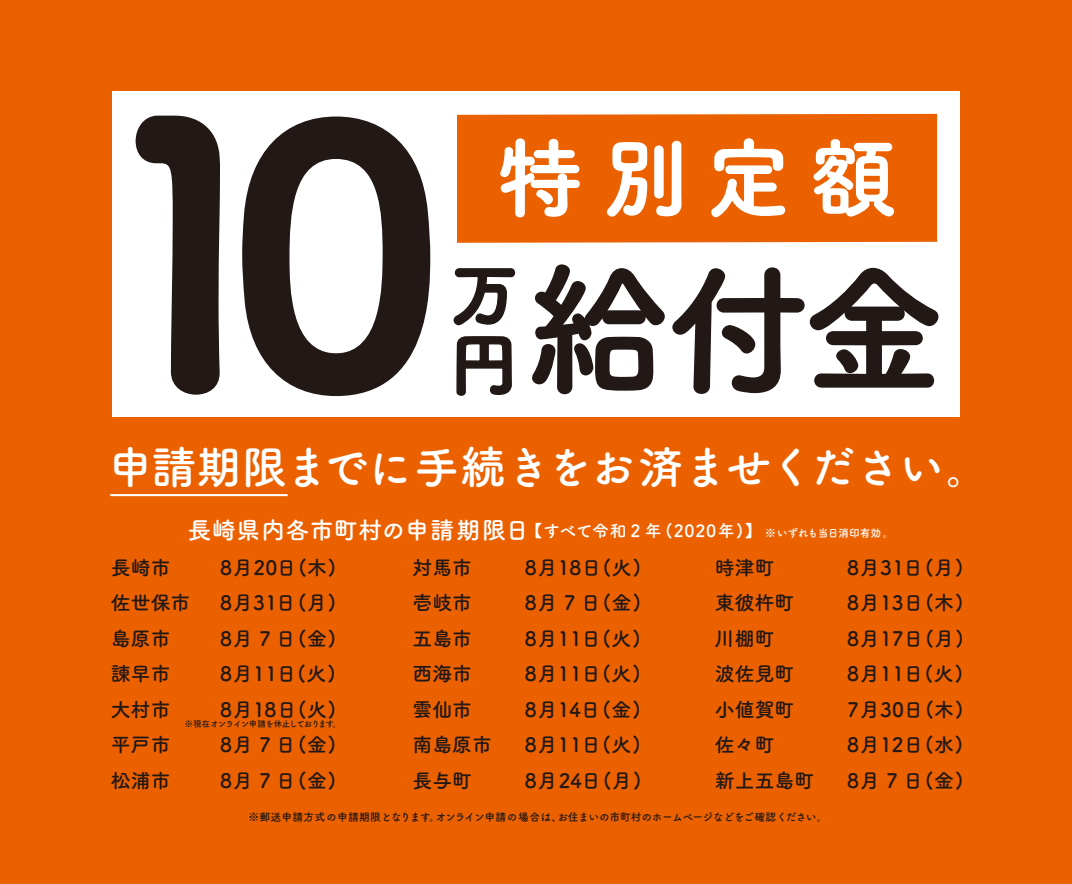
<style>
.page{position:relative;width:1072px;height:884px;background:#fff}
.page>*{position:absolute;margin:0;border:0;box-sizing:border-box;transform-origin:0 0}
.t1{font:700 45.2px "Tsuku A Rd Gothic";letter-spacing:-.03em;color:#fff}
.t2{font:700 19.9px "Tsuku A Rd Gothic";color:#221815}
.t3{font:700 16.9px "Tsuku A Rd Gothic";letter-spacing:.04em;color:#fff}
.t4{font:700 10.8px "Tsuku A Rd Gothic";letter-spacing:-.02em;color:#221815}
.t5{font:700 8.5px "Tsuku A Rd Gothic";letter-spacing:-.09em;color:#221815}
.s1{font-size:24.1px}
.s2{font-size:10.8px}
</style>
<div class="page">
<div style="left:0;top:0;width:1071px;height:883px;background:#eb6100"></div>
<hr style="left:111px;top:494px;width:176px;height:2px;background:#fff">
<div style="left:112px;top:92px;width:847px;height:325px;background:#fff"></div>
<div style="left:457px;top:114px;width:480px;height:129px;background:#eb6100"></div>
<svg style="left:500px;top:138px;width:80px;height:79px"></svg>
<svg style="left:607px;top:141px;width:74px;height:75px"></svg>
<svg style="left:711px;top:138px;width:74px;height:79px"></svg>
<svg style="left:813px;top:139px;width:81px;height:77px"></svg>
<svg style="left:532px;top:264px;width:132px;height:130px"></svg>
<svg style="left:672px;top:267px;width:266px;height:127px"></svg>
<svg style="left:136px;top:116px;width:84px;height:278px"></svg>
<svg style="left:242px;top:116px;width:188px;height:280px;fill:#221815"></svg>
<svg style="left:456px;top:336px;width:56px;height:60px"></svg>
<svg style="left:453px;top:268px;width:63px;height:58px"></svg>
<h1 class="t1" style="left:108px;top:431px;width:885px">申請期限までに手続きをお済ませください。</h1>
<p class="t3" style="left:187px;top:517px;width:707px"><span class="s1">長崎県内各市町村の申請期限日</span>【すべて令和２年 (2020年)】 <span class="s2">※いずれも当日消印有効。</span></p>
<p class="t2" style="left:111px;top:551px;width:61px">長崎市</p>
<p class="t2" style="left:220px;top:551px;width:118px">8月20日(木)</p>
<p class="t2" style="left:111px;top:587px;width:81px">佐世保市</p>
<p class="t2" style="left:220px;top:587px;width:118px">8月31日(月)</p>
<p class="t2" style="left:111px;top:622px;width:61px">島原市</p>
<p class="t2" style="left:220px;top:622px;width:118px">8月 7 日(金)</p>
<p class="t2" style="left:111px;top:658px;width:61px">諫早市</p>
<p class="t2" style="left:220px;top:658px;width:117px">8月11日(火)</p>
<p class="t2" style="left:111px;top:693px;width:61px">大村市</p>
<p class="t2" style="left:220px;top:693px;width:118px">8月18日(火)</p>
<p class="t2" style="left:111px;top:729px;width:61px">平戸市</p>
<p class="t2" style="left:220px;top:729px;width:118px">8月 7 日(金)</p>
<p class="t2" style="left:111px;top:764px;width:61px">松浦市</p>
<p class="t2" style="left:220px;top:764px;width:118px">8月 7 日(金)</p>
<p class="t5" style="left:185px;top:717px;width:158px">※現在オンライン申請を休止しております。</p>
<p class="t2" style="left:412px;top:551px;width:61px">対馬市</p>
<p class="t2" style="left:525px;top:551px;width:118px">8月18日(火)</p>
<p class="t2" style="left:412px;top:587px;width:61px">壱岐市</p>
<p class="t2" style="left:525px;top:587px;width:118px">8月 7 日(金)</p>
<p class="t2" style="left:412px;top:622px;width:61px">五島市</p>
<p class="t2" style="left:525px;top:622px;width:117px">8月11日(火)</p>
<p class="t2" style="left:412px;top:658px;width:61px">西海市</p>
<p class="t2" style="left:525px;top:658px;width:117px">8月11日(火)</p>
<p class="t2" style="left:412px;top:693px;width:61px">雲仙市</p>
<p class="t2" style="left:525px;top:693px;width:117px">8月14日(金)</p>
<p class="t2" style="left:412px;top:729px;width:81px">南島原市</p>
<p class="t2" style="left:525px;top:729px;width:117px">8月11日(火)</p>
<p class="t2" style="left:412px;top:764px;width:61px">長与町</p>
<p class="t2" style="left:525px;top:764px;width:118px">8月24日(月)</p>
<p class="t2" style="left:715px;top:551px;width:61px">時津町</p>
<p class="t2" style="left:847px;top:551px;width:118px">8月31日(月)</p>
<p class="t2" style="left:715px;top:587px;width:81px">東彼杵町</p>
<p class="t2" style="left:847px;top:587px;width:118px">8月13日(木)</p>
<p class="t2" style="left:715px;top:622px;width:61px">川棚町</p>
<p class="t2" style="left:847px;top:622px;width:118px">8月17日(月)</p>
<p class="t2" style="left:715px;top:658px;width:81px">波佐見町</p>
<p class="t2" style="left:847px;top:658px;width:117px">8月11日(火)</p>
<p class="t2" style="left:715px;top:693px;width:81px">小値賀町</p>
<p class="t2" style="left:847px;top:693px;width:118px">7月30日(木)</p>
<p class="t2" style="left:715px;top:729px;width:61px">佐々町</p>
<p class="t2" style="left:847px;top:729px;width:117px">8月12日(水)</p>
<p class="t2" style="left:715px;top:764px;width:101px">新上五島町</p>
<p class="t2" style="left:847px;top:764px;width:118px">8月 7 日(金)</p>
<p class="t4" style="left:248px;top:808px;width:580px">※郵送申請方式の申請期限となります。オンライン申請の場合は、お住まいの市町村のホームページなどをご確認ください。</p>
</div>
